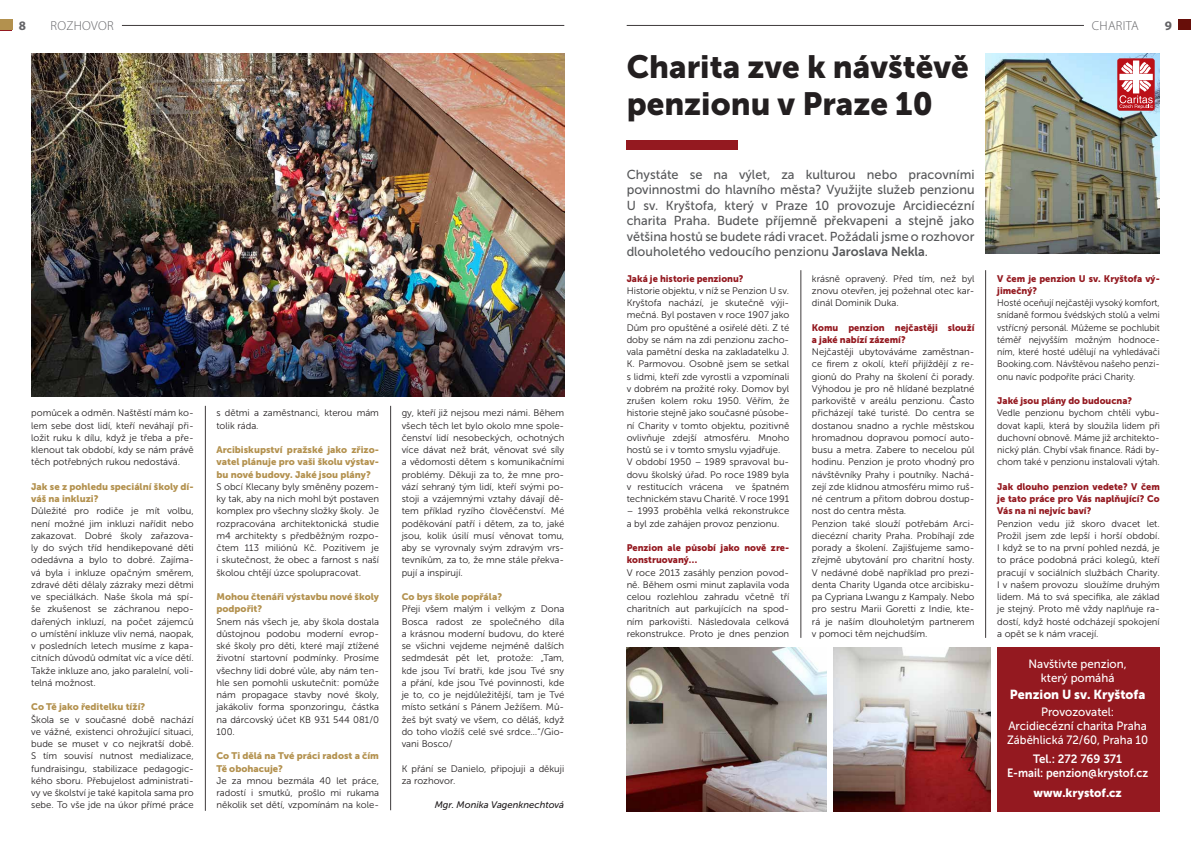
<style>
.page{position:relative;width:1191px;height:842px;background:#fff}
.page>*{position:absolute;margin:0;border:0;box-sizing:border-box;transform-origin:0 0}
.t1{font:32px/37px "Museo Sans 900";color:#231f20}
.t2{font:13px/15.5px "Museo Sans 500";color:#57585a;text-align:justify}
.t3{font:13px "Museo Sans 900";color:#fff;scale:.96 1}
.t4{font:300 13px "Myriad Pro";letter-spacing:.02em;color:#636366}
.t5{font:700 13px "Myriad Pro";color:#636366}
.t6{font:12px/14px "Museo Sans 500";color:#fff;text-align:center;scale:.96 1}
.t7{font:12px/14px "Museo Sans 700";color:#fff;text-align:center;scale:.96 1}
.t8{font:12px "Museo Sans 900";color:#fff;scale:.96 1}
.t9{font:9.5px/12.2px "Museo Sans 300";color:#231f20;text-align:justify}
.t10{font:9.5px/12.2px "Museo Sans 900";color:#b3914e}
.t11{font:9.5px/12.2px "Museo Sans 900";color:#941920}
.t12{font:9.5px/12.2px "Museo Sans 300";color:#231f20;text-align:justify;scale:.94 1}
.t13{font:9.5px/12.2px "Museo Sans 300";color:#231f20;text-align:justify;scale:.96 1}
.t14{font:italic 9.5px "Museo Sans 500";color:#231f20}
.s1{font-family:"Museo Sans 700"}
</style>
<div class="page">
<div style="left:0;top:20px;width:12px;height:11px;background:#941920"></div>
<hr style="left:205px;top:406px;width:1px;height:405px;background:#231f20">
<hr style="left:390px;top:406px;width:1px;height:404px;background:#231f20">
<div style="left:1178px;top:20px;width:13px;height:10px;background:#670e09"></div>
<div style="left:0;top:20px;width:12px;height:10px;background:#b3914e"></div>
<hr style="left:122px;top:25px;width:442px;height:1px;background:#231f20">
<hr style="left:626px;top:25px;width:458px;height:1px;background:#231f20">
<div style="left:996px;top:647px;width:163px;height:165px;background:#941920"></div>
<hr style="left:985px;top:270px;width:1px;height:368px;background:#231f20">
<hr style="left:800px;top:270px;width:1px;height:368px;background:#231f20">
<div style="left:626px;top:140px;width:112px;height:10px;background:#941920"></div>
<img style="left:32px;top:54px;width:532px;height:342px">
<img style="left:986px;top:54px;width:173px;height:200px">
<svg style="left:1117px;top:58px;width:37px;height:53px"></svg>
<img style="left:626px;top:647px;width:200px;height:165px">
<img style="left:833px;top:647px;width:157px;height:165px">
<h2 class="t4" style="left:50px;top:18px;width:65px">ROZHOVOR</h2>
<h2 class="t4" style="left:1092px;top:18px;width:48px">CHARITA</h2>
<h2 class="t5" style="left:19px;top:17px;width:9px">8</h2>
<h2 class="t5" style="left:1164px;top:17px;width:9px">9</h2>
<h1 class="t1" style="left:626px;top:48px;width:343px">Charita zve k návštěvě penzionu v Praze 10</h1>
<p class="t9" style="left:31px;top:407px;width:164px">pomůcek a odměn. Naštěstí mám ko&shy;lem sebe dost lidí, kteří neváhají při&shy;ložit ruku k dílu, když je třeba a pře&shy;klenout tak období, kdy se nám právě těch potřebných rukou nedostává.</p>
<p class="t10" style="left:31px;top:480px;width:164px">Jak se z pohledu speciální školy dí&shy;váš na inkluzi?</p>
<p class="t9" style="left:31px;top:505px;width:164px">Důležité pro rodiče je mít volbu, není možné jim inkluzi nařídit nebo zakazovat. Dobré školy zařazova&shy;ly do svých tříd hendikepované děti odedávna a bylo to dobré. Zajíma&shy;vá byla i inkluze opačným směrem, zdravé děti dělaly zázraky mezi dětmi ve speciálkách. Naše škola má spí&shy;še zkušenost se záchranou nepo&shy;dařených inkluzí, na počet zájemců o umístění inkluze vliv nemá, naopak, v posledních letech musíme z kapa&shy;citních důvodů odmítat víc a více dětí.<br>Takže inkluze ano, jako paralelní, voli&shy;telná možnost.</p>
<p class="t10" style="left:31px;top:701px;width:116px">Co Tě jako ředitelku tíží?</p>
<p class="t9" style="left:31px;top:713px;width:164px">Škola se v současné době nachází ve vážné, existenci ohrožující situaci, bude se muset v co nejkratší době.<br>S tím souvisí nutnost medializace, fundraisingu, stabilizace pedagogic&shy;kého sboru. Přebujelost administrati&shy;vy ve školství je také kapitola sama pro sebe. To vše jde na úkor přímé práce</p>
<p class="t9" style="left:216px;top:407px;width:164px">s dětmi a zaměstnanci, kterou mám tolik ráda.</p>
<p class="t10" style="left:216px;top:444px;width:164px;text-align:justify">Arcibiskupství pražské jako zřizo&shy;vatel plánuje pro vaši školu výstav&shy;bu nové budovy. Jaké jsou plány?</p>
<p class="t9" style="left:216px;top:481px;width:164px">S obcí Klecany byly směněny pozem&shy;ky tak, aby na nich mohl být postaven komplex pro všechny složky školy. Je rozpracována architektonická studie m4 architekty s předběžným rozpo&shy;čtem 113 miliónů Kč. Pozitivem je i skutečnost, že obec a farnost s naší školou chtějí úzce spolupracovat.</p>
<p class="t10" style="left:216px;top:591px;width:164px">Mohou čtenáři výstavbu nové školy podpořit?</p>
<p class="t9" style="left:216px;top:615px;width:164px">Snem nás všech je, aby škola dostala důstojnou podobu moderní evrop&shy;ské školy pro děti, které mají ztížené životní startovní podmínky. Prosíme všechny lidi dobré vůle, aby nám ten&shy;hle sen pomohli uskutečnit: pomůže nám propagace stavby nové školy, jakákoliv forma sponzoringu, částka na dárcovský účet KB 931 544 081/0<br>100.</p>
<p class="t10" style="left:216px;top:750px;width:164px">Co Ti dělá na Tvé práci radost a čím<br>Tě obohacuje?</p>
<p class="t9" style="left:216px;top:774px;width:164px">Je za mnou bezmála 40 let práce, radostí i smutků, prošlo mi rukama několik set dětí, vzpomínám na kole-</p>
<p class="t9" style="left:402px;top:407px;width:164px">gy, kteří již nejsou mezi námi. Během všech těch let bylo okolo mne spole&shy;čenství lidí nesobeckých, ochotných více dávat než brát, věnovat své síly a vědomosti dětem s komunikačními problémy. Děkuji za to, že mne pro&shy;vází sehraný tým lidí, kteří svými po&shy;stoji a vzájemnými vztahy dávají dě&shy;tem příklad ryzího člověčenství. Mé poděkování patří i dětem, za to, jaké jsou, kolik úsilí musí věnovat tomu, aby se vyrovnaly svým zdravým vrs&shy;tevníkům, za to, že mne stále překva&shy;pují a inspirují.</p>
<p class="t10" style="left:402px;top:591px;width:102px">Co bys škole popřála?</p>
<p class="t9" style="left:402px;top:603px;width:164px">Přeji všem malým i velkým z Dona Bosca radost ze společného díla a krásnou moderní budovu, do které se všichni vejdeme nejméně dalších sedmdesát pět let, protože: „Tam, kde jsou Tví bratři, kde jsou Tvé sny a přání, kde jsou Tvé povinnosti, kde je to, co je nejdůležitější, tam je Tvé místo setkání s Pánem Ježíšem. Mů&shy;žeš být svatý ve všem, co děláš, když do toho vložíš celé své srdce…“/Gio&shy;vani Bosco/</p>
<p class="t9" style="left:402px;top:762px;width:164px">K přání se Danielo, připojuji a děkuji za rozhovor.</p>
<p class="t14" style="left:435px;top:800px;width:131px">Mgr. Monika Vagenknechtová</p>
<p class="t2" style="left:626px;top:167px;width:349px">Chystáte se na výlet, za kulturou nebo pracovními povinnostmi do hlavního města? Využijte služeb penzionu U sv. Kryštofa, který v Praze 10 provozuje Arcidiecézní charita Praha. Budete příjemně překvapeni a stejně jako většina hostů se budete rádi vracet. Požádali jsme o rozhovor dlouholetého vedoucího penzionu <span class="s1">Jaroslava Nekla</span>.</p>
<p class="t11" style="left:626px;top:272px;width:118px">Jaká je historie penzionu?</p>
<p class="t9" style="left:626px;top:285px;width:164px;text-align:left">Historie objektu, v níž se Penzion U sv.<br>Kryštofa nachází, je skutečně výji&shy;mečná. Byl postaven v roce 1907 jako Dům pro opuštěné a osiřelé děti. Z té doby se nám na zdi penzionu zacho&shy;vala pamětní deska na zakladatelku J.<br>K. Parmovou. Osobně jsem se setkal s lidmi, kteří zde vyrostli a vzpomínali v dobrém na prožité roky. Domov byl zrušen kolem roku 1950. Věřím, že historie stejně jako současné působe&shy;ní Charity v tomto objektu, pozitivně ovlivňuje zdejší atmosféru. Mnoho hostů se i v tomto smyslu vyjadřuje.<br>V období 1950 – 1989 spravoval bu&shy;dovu školský úřad. Po roce 1989 byla v restitucích vrácena</p>
<p class="t9" style="left:626px;top:481px;width:164px;text-align:right">ve špatném<br>technickém stavu Charitě. V roce 1991</p>
<p class="t9" style="left:626px;top:505px;width:164px">– 1993 proběhla velká rekonstrukce a byl zde zahájen provoz penzionu.</p>
<p class="t11" style="left:626px;top:542px;width:164px">Penzion ale působí jako nově zre&shy;konstruovaný…</p>
<p class="t9" style="left:626px;top:566px;width:164px">V roce 2013 zasáhly penzion povod&shy;ně. Během osmi minut zaplavila voda celou rozlehlou zahradu včetně tří charitních aut parkujících na spod&shy;ním parkovišti. Následovala celková rekonstrukce. Proto je dnes penzion</p>
<p class="t9" style="left:812px;top:272px;width:164px">krásně opravený. Před tím, než byl znovu otevřen, jej požehnal otec kar&shy;dinál Dominik Duka.</p>
<p class="t11" style="left:812px;top:321px;width:164px">Komu penzion nejčastěji slouží a jaké nabízí zázemí?</p>
<p class="t9" style="left:812px;top:346px;width:164px;text-align:left">Nejčastěji ubytováváme zaměstnan&shy;ce firem z okolí, kteří přijíždějí z re&shy;gionů do Prahy na školení či porady.<br>Výhodou je pro ně hlídané bezplatné parkoviště v areálu penzionu. Často přicházejí také turisté. Do centra se dostanou snadno a rychle městskou hromadnou dopravou pomocí auto&shy;busu a metra. Zabere to necelou půl hodinu. Penzion je proto vhodný pro návštěvníky Prahy i poutníky. Nachá&shy;zejí zde klidnou atmosféru mimo ruš&shy;né centrum a přitom dobrou dostup&shy;nost do centra města.<br>Penzion také slouží potřebám Arci&shy;diecézní charity Praha. Probíhají zde porady a školení. Zajišťujeme samo&shy;zřejmě ubytování pro charitní hosty.<br>V nedávné době například pro prezi&shy;denta Charity Uganda otce arcibisku&shy;pa Cypriana Lwangu z Kampaly. Nebo pro sestru Marii Goretti z Indie, kte&shy;rá je naším dlouholetým partnerem v pomoci těm nejchudším.</p>
<p class="t11" style="left:997px;top:272px;width:164px">V čem je penzion U sv. Kryštofa vý&shy;jimečný?</p>
<p class="t12" style="left:997px;top:297px;width:174px">Hosté oceňují nejčastěji vysoký komfort, snídaně formou švédských stolů a velmi vstřícný personál. Můžeme se pochlubit téměř nejvyšším možným hodnoce&shy;ním, které hosté udělují na vyhledávači Booking.com. Návštěvou našeho penzi&shy;onu navíc podpoříte práci Charity.</p>
<p class="t11" style="left:997px;top:395px;width:136px">Jaké jsou plány do budoucna?</p>
<p class="t13" style="left:997px;top:407px;width:171px">Vedle penzionu bychom chtěli vybu&shy;dovat kapli, která by sloužila lidem při duchovní obnově. Máme již architekto&shy;nický plán. Chybí však finance. Rádi by&shy;chom také v penzionu instalovali výtah.</p>
<p class="t11" style="left:997px;top:480px;width:164px;text-align:justify">Jak dlouho penzion vedete? V čem je tato práce pro Vás naplňující? Co Vás na ni nejvíc baví?</p>
<p class="t9" style="left:997px;top:517px;width:164px">Penzion vedu již skoro dvacet let.<br>Prožil jsem zde lepší i horší období.<br>I když se to na první pohled nezdá, je to práce podobná práci kolegů, kteří pracují v sociálních službách Charity.<br>I v našem provozu sloužíme druhým lidem. Má to svá specifika, ale základ je stejný. Proto mě vždy naplňuje ra&shy;dostí, když hosté odcházejí spokojení a opět se k nám vracejí.</p>
<p class="t6" style="left:1028px;top:657px;width:104px">Navštivte penzion, který pomáhá</p>
<h2 class="t3" style="left:1010px;top:687px;width:143px">Penzion U sv. Kryštofa</h2>
<p class="t6" style="left:1007px;top:704px;width:148px">Provozovatel:<br>Arcidiecézní charita Praha<br>Záběhlická 72/60, Praha 10</p>
<p class="t7" style="left:1007px;top:752px;width:149px">Tel.: 272 769 371<br>E-mail: penzion@krystof.cz</p>
<p class="t8" style="left:1033px;top:786px;width:94px">www.krystof.cz</p>
</div>
